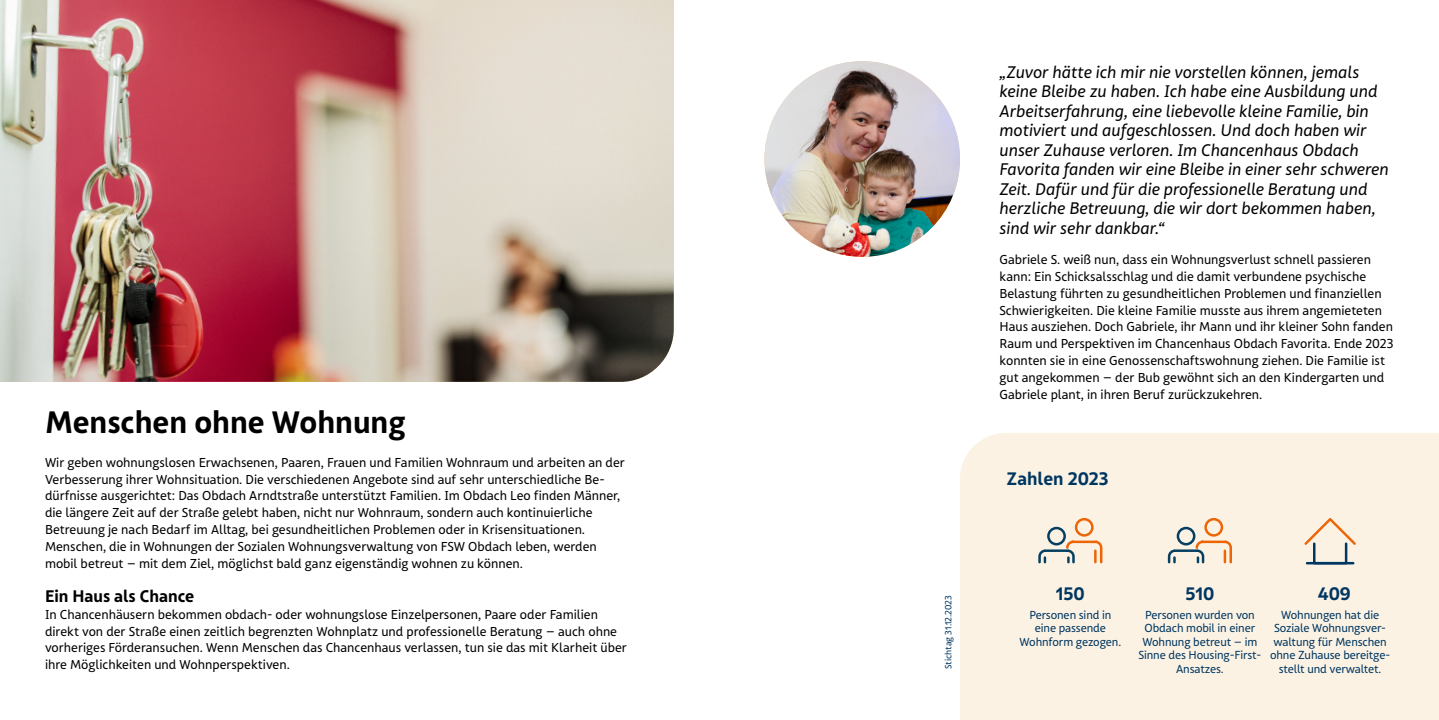
<style>
.page{position:relative;width:1439px;height:720px;background:#fff}
.page>*{position:absolute;margin:0;border:0;box-sizing:border-box;transform-origin:0 0}
.t1{font:700 30px "FSW Sans Pro";color:#000}
.t2{font:700 17.5px "FSW Sans Pro";color:#003761}
.t3{font:italic 16.25px/19.5px "FSW Sans Pro";color:#000}
.t4{font:700 16.25px "FSW Sans Pro";color:#000}
.t5{font:12.5px/16.9px "FSW Sans Pro";color:#000}
.t6{font:11.25px/13.5px "FSW Sans Pro";letter-spacing:-.01em;color:#003761;text-align:center}
.t7{font:8.75px "FSW Sans Pro";color:#003761}
</style>
<div class="page">
<div style="left:960px;top:433px;width:479px;height:286px;background:#fcf2e4"></div>
<img style="left:764px;top:61px;width:196px;height:196px;border-radius:98px">
<svg style="left:1037px;top:516px;width:66px;height:48px;background:#e3d3c2"></svg>
<hr style="left:1307px;top:561px;width:46px;height:3px;background:#003761">
<svg style="left:1302px;top:515px;width:56px;height:32px;background:#fae3cc"></svg>
<div style="left:1313px;top:542px;width:34px;height:22px;border:2px solid #003761"></div>
<svg style="left:1166px;top:516px;width:67px;height:48px;background:#e3d4c3"></svg>
<img style="left:0;top:0;width:674px;height:381px">
<h1 class="t1" style="left:45px;top:403px;width:362px">Menschen ohne Wohnung</h1>
<p class="t5" style="left:45px;top:453px;width:581px">Wir geben wohnungslosen Erwachsenen, Paaren, Frauen und Familien Wohnraum und arbeiten an der Verbesserung ihrer Wohnsituation. Die verschiedenen Angebote sind auf sehr unterschiedliche Be&shy;dürfnisse ausgerichtet: Das Obdach Arndtstraße unterstützt Familien. Im Obdach Leo finden Männer, die längere Zeit auf der Straße gelebt haben, nicht nur Wohnraum, sondern auch kontinuierliche Betreuung je nach Bedarf im Alltag, bei gesundheitlichen Problemen oder in Krisensituationen.<br>Menschen, die in Wohnungen der Sozialen Wohnungsverwaltung von FSW Obdach leben, werden mobil betreut – mit dem Ziel, möglichst bald ganz eigenständig wohnen zu können.</p>
<h3 class="t4" style="left:45px;top:585px;width:151px">Ein Haus als Chance</h3>
<p class="t5" style="left:45px;top:605px;width:583px">In Chancenhäusern bekommen obdach- oder wohnungslose Einzelpersonen, Paare oder Familien direkt von der Straße einen zeitlich begrenzten Wohnplatz und professionelle Beratung – auch ohne vorheriges Förderansuchen. Wenn Menschen das Chancenhaus verlassen, tun sie das mit Klarheit über ihre Möglichkeiten und Wohnperspektiven.</p>
<p class="t7" style="left:943px;top:669px;width:76px;rotate:-90deg">Stichtag 31.12.2023</p>
<p class="t3" style="left:999px;top:62px;width:391px">„Zuvor hätte ich mir nie vorstellen können, jemals keine Bleibe zu haben. Ich habe eine Ausbildung und Arbeitserfahrung, eine liebevolle kleine Familie, bin motiviert und aufgeschlossen. Und doch haben wir unser Zuhause verloren. Im Chancenhaus Obdach Favorita fanden wir eine Bleibe in einer sehr schweren Zeit. Dafür und für die professionelle Beratung und herzliche Betreuung, die wir dort bekommen haben, sind wir sehr dankbar.“</p>
<p class="t5" style="left:999px;top:251px;width:395px">Gabriele S. weiß nun, dass ein Wohnungsverlust schnell passieren kann: Ein Schicksalsschlag und die damit verbundene psychische Belastung führten zu gesundheitlichen Problemen und finanziellen Schwierigkeiten. Die kleine Familie musste aus ihrem angemieteten Haus ausziehen. Doch Gabriele, ihr Mann und ihr kleiner Sohn fanden Raum und Perspektiven im Chancenhaus Obdach Favorita. Ende 2023 konnten sie in eine Genossenschaftswohnung ziehen. Die Familie ist gut angekommen – der Bub gewöhnt sich an den Kindergarten und Gabriele plant, in ihren Beruf zurückzukehren.</p>
<h2 class="t2" style="left:1006px;top:467px;width:103px">Zahlen 2023</h2>
<h2 class="t2" style="left:1056px;top:582px;width:31px">150</h2>
<p class="t6" style="left:1019px;top:607px;width:103px">Personen sind in eine passende<br>Wohnform gezogen.</p>
<h2 class="t2" style="left:1185px;top:582px;width:30px">510</h2>
<p class="t6" style="left:1138px;top:607px;width:124px">Personen wurden von<br>Obdach mobil in einer<br>Wohnung betreut – im<br>Sinne des Housing-First-<br>Ansatzes.</p>
<h2 class="t2" style="left:1318px;top:582px;width:35px">409</h2>
<p class="t6" style="left:1270px;top:607px;width:122px">Wohnungen hat die<br>Soziale Wohnungsver&shy;waltung für Menschen ohne Zuhause bereitge&shy;stellt und verwaltet.</p>
</div>
